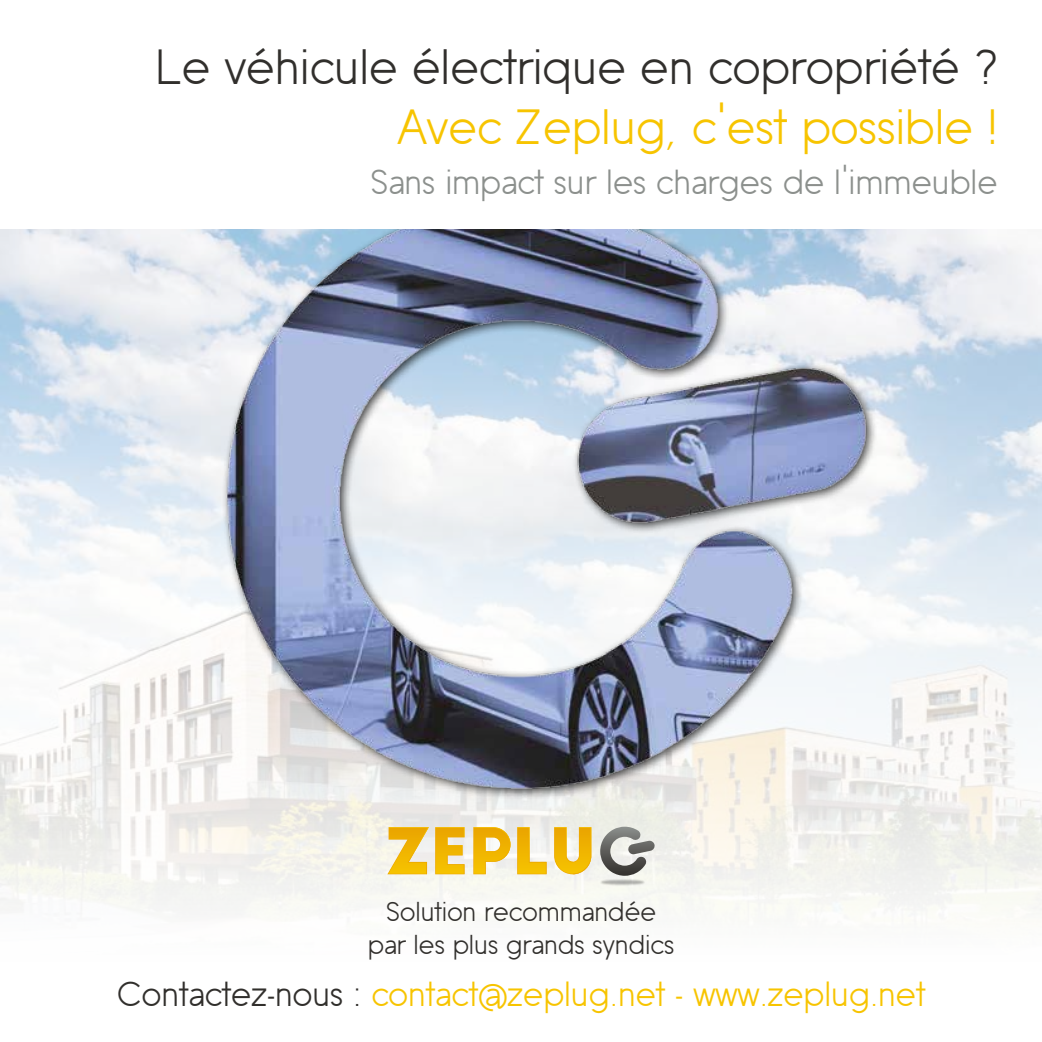
<style>
.page{position:relative;width:1042px;height:1042px;background:#fff}
.page>*{position:absolute;margin:0;border:0;box-sizing:border-box;transform-origin:0 0}
.t1{font:49.52px "Mobile Sans";color:#312f2c}
.t2{font:49.52px "Mobile Sans";color:#f7c400}
.t3{font:34.82px "Mobile Sans";color:#f7c400}
.t4{font:34.82px "Mobile Sans";color:#8c908d}
.t5{font:27.3px/32.7px "Mobile Sans";color:#312f2c;text-align:center}
.s1{color:#312f2c}
</style>
<div class="page">
<img style="left:0;top:229px;width:1042px;height:682px">
<img style="left:224px;top:229px;width:642px;height:580px">
<img style="left:562px;top:840px;width:95px;height:50px">
<svg style="left:600px;top:826px;width:55px;height:50px;background:#adada9"></svg>
<svg style="left:387px;top:827px;width:204px;height:47px"></svg>
<h1 class="t1" style="left:156px;top:41px;width:843px">Le véhicule électrique en copropriété ?</h1>
<h1 class="t2" style="left:397px;top:100px;width:601px">Avec Zeplug, c’est possible !</h1>
<p class="t4" style="left:370px;top:164px;width:629px">Sans impact sur les charges de l’immeuble</p>
<p class="t5" style="left:368px;top:895px;width:308px">Solution recommandée par les plus grands syndics</p>
<p class="t3" style="left:117px;top:975px;width:810px"><span class="s1">Contactez-nous :</span> contact@zeplug.net - www.zeplug.net</p>
</div>
